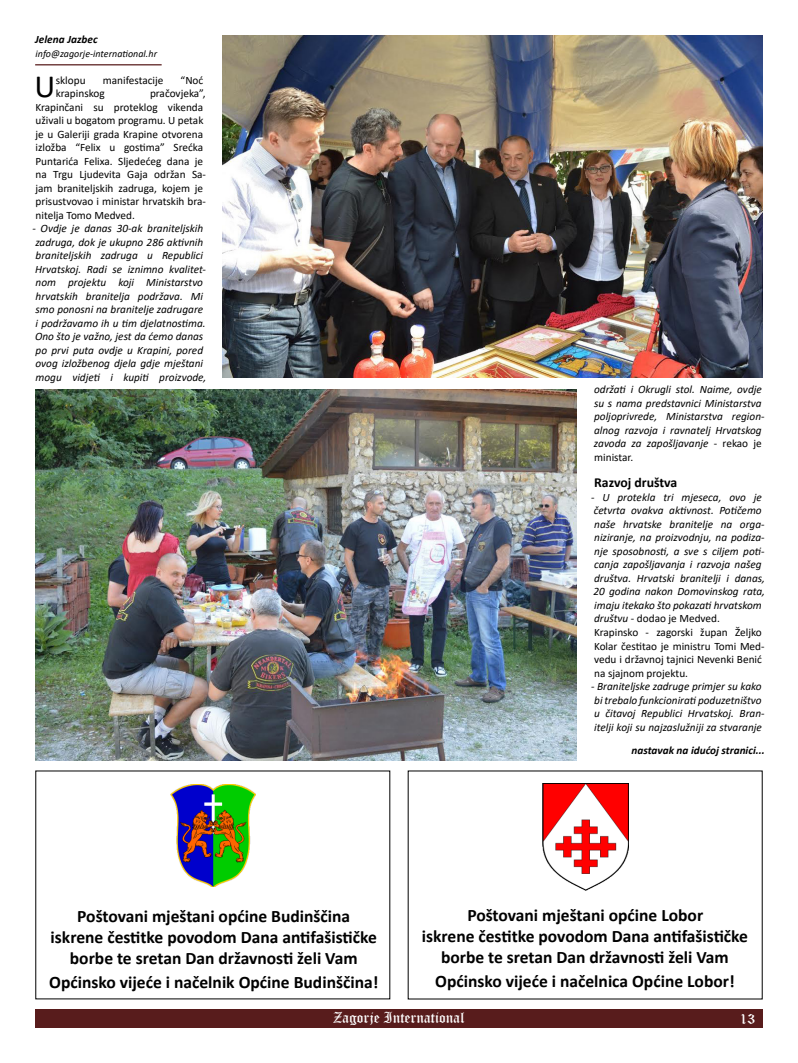
<style>
.page{position:relative;width:798px;height:1063px;background:#fff}
.page>*{position:absolute;margin:0;border:0;box-sizing:border-box;transform-origin:0 0}
.t1{font:32.5px "Calibri";color:#000}
.t2{font:700 17.5px/21px "Calibri";color:#000;text-align:center}
.t3{font:15px "Old English Text";color:#fff}
.t4{font:700 13.75px "Calibri";color:#000}
.t5{font:italic 11.25px/13.5px "Calibri";color:#000}
.t6{font:11.25px/13.5px "Calibri";color:#000}
.t7{font:italic 700 11.25px "Calibri";color:#000}
.t8{font:italic 10px "Calibri";letter-spacing:.005em;color:#000}
.s1{font-style:normal}
</style>
<div class="page">
<div style="left:35px;top:1009px;width:727px;height:19px;background:#581c1c"></div>
<img style="left:170px;top:784px;width:85px;height:103px">
<img style="left:542px;top:784px;width:85px;height:106px">
<hr style="left:35px;top:64px;width:127px;height:1px;background:#581c1c">
<img style="left:222px;top:35px;width:540px;height:342px">
<img style="left:35px;top:390px;width:541px;height:370px">
<p class="t7" style="left:35px;top:32px;width:64px">Jelena Jazbec</p>
<p class="t8" style="left:35px;top:47px;width:123px">info@zagorje-international.hr</p>
<h1 class="t1" style="left:34px;top:64px;width:22px">U</h1>
<p class="t6" style="left:56px;top:73px;width:31px">sklopu</p>
<p class="t6" style="left:103px;top:73px;width:62px">manifestacije</p>
<p class="t6" style="left:180px;top:73px;width:24px">“Noć</p>
<p class="t6" style="left:35px;top:87px;width:172px;text-indent:114px">pračovjeka”,<br>Krapinčani su proteklog vikenda uživali u bogatom programu. U petak je u Galeriji grada Krapine otvorena izložba “Felix u gostima” Srećka<br>Puntarića Felixa. Sljedećeg dana je na Trgu Ljudevita Gaja održan Sa&shy;jam braniteljskih zadruga, kojem je prisustvovao i ministar hrvatskih bra&shy;nitelja Tomo Medved.</p>
<p class="t5" style="left:32px;top:221px;width:175px">- Ovdje je danas 30-ak braniteljskih zadruga, dok je ukupno 286 aktivnih braniteljskih zadruga u Republici Hrvatskoj. Radi se iznimno kvalitet&shy;nom projektu koji Ministarstvo hrvatskih branitelja podržava. Mi smo ponosni na branitelje zadrugare<br>i podržavamo ih u tim djelatnostima.<br>Ono što je važno, jest da ćemo danas po prvi puta ovdje u Krapini, pored ovog izložbenog djela gdje mještani mogu vidjeti i kupiti proizvode,</p>
<p class="t6" style="left:56px;top:87px;width:50px">krapinskog</p>
<p class="t5" style="left:593px;top:382px;width:172px">održati i Okrugli stol. Naime, ovdje su s nama predstavnici Ministarstva poljoprivrede, Ministarstva region&shy;alnog razvoja i ravnatelj Hrvatskog zavoda za zapošljavanje <span class="s1">- rekao je ministar.</span></p>
<p class="t4" style="left:594px;top:473px;width:85px">Razvoj društva</p>
<p class="t5" style="left:590px;top:490px;width:175px">- U protekla tri mjeseca, ovo je četvrta ovakva aktivnost. Potičemo naše hrvatske branitelje na orga&shy;niziranje, na proizvodnju, na podiza&shy;nje sposobnosti, a sve s ciljem poti&shy;canja zapošljavanja i razvoja našeg društva. Hrvatski branitelji i danas, 20 godina nakon Domovinskog rata, imaju itekako što pokazati hrvatskom društvu <span class="s1">- dodao je Medved.<br>Krapinsko - zagorski župan Željko Kolar čestitao je ministru Tomi Med&shy;vedu i državnoj tajnici Nevenki Benić na sjajnom projektu.</span></p>
<p class="t5" style="left:590px;top:679px;width:175px">- Braniteljske zadruge primjer su kako bi trebalo funkcionirati poduzetništvo u čitavoj Republici Hrvatskoj. Bran&shy;itelji koji su najzaslužniji za stvaranje</p>
<p class="t7" style="left:631px;top:742px;width:135px">nastavak na idućoj stranici...</p>
<h2 class="t2" style="left:51px;top:905px;width:327px">Poštovani mještani općine Budinščina iskrene čestitke povodom Dana antifašističke borbe te sretan Dan državnosti želi Vam</h2>
<h2 class="t2" style="left:49px;top:971px;width:330px">Općinsko vijeće i načelnik Općine Budinščina!</h2>
<h2 class="t2" style="left:421px;top:904px;width:327px">Poštovani mještani općine Lobor<br>iskrene čestitke povodom Dana antifašističke borbe te sretan Dan državnosti želi Vam</h2>
<h2 class="t2" style="left:435px;top:970px;width:301px">Općinsko vijeće i načelnica Općine Lobor!</h2>
<h3 class="t3" style="left:333px;top:1008px;width:133px">Zagorje International</h3>
<h3 class="t3" style="left:739px;top:1009px;width:17px">13</h3>
</div>
